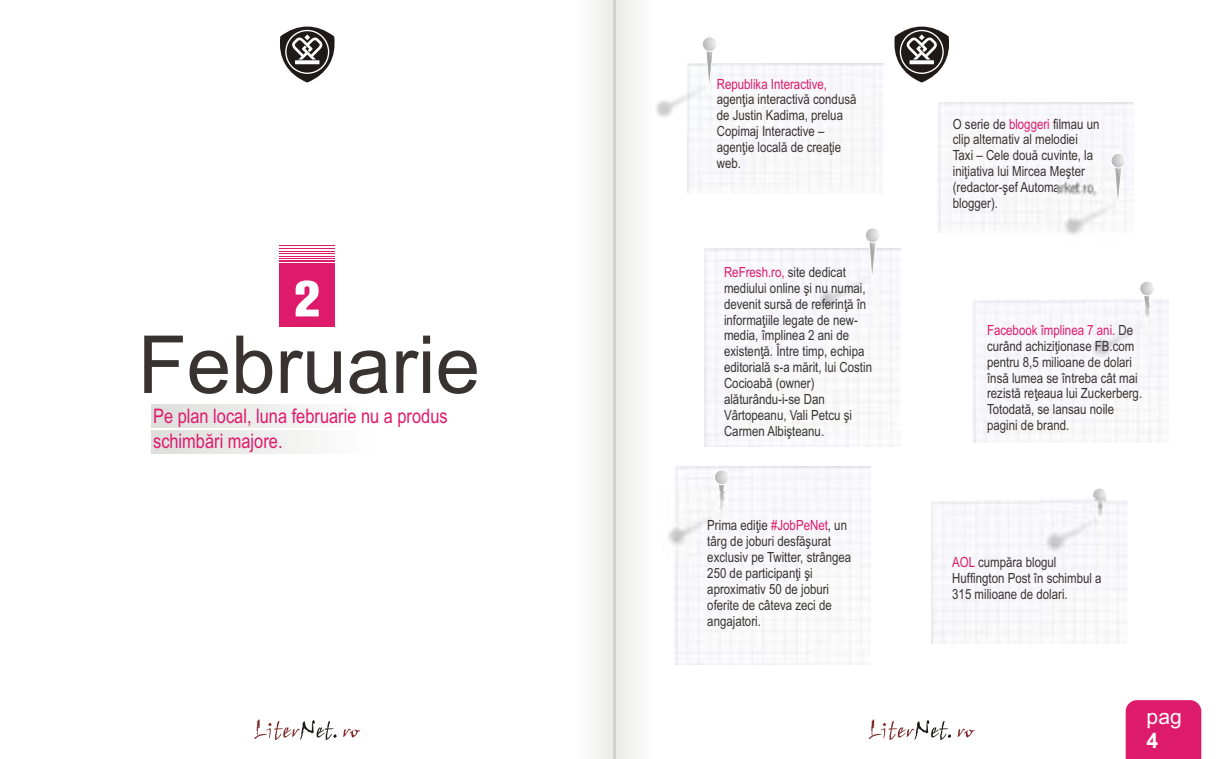
<style>
.page{position:relative;width:1229px;height:759px;background:#fff}
.page>*{position:absolute;margin:0;border:0;box-sizing:border-box;transform-origin:0 0}
.t1{font:80px "Arial";color:#383330}
.t2{font:800 condensed 50px "Akzidenz Grotesk BE";color:#fff}
.t3{font:21.2px "Arial";color:#fff}
.t4{font:700 21.2px "Arial";color:#fff}
.t5{font:20px/25.2px "Arial Narrow";color:#de1a6b}
.t6{font:14px/16px "Arial Narrow";color:#383330}
.t7{font:14px "Arial Narrow";color:#de1a6b}
.s1{color:#de1a6b}
</style>
<div class="page">
<div style="left:548px;top:0;width:66px;height:758px;background:linear-gradient(to right,#fff,#eee)"></div>
<div style="left:614px;top:0;width:67px;height:758px;background:linear-gradient(to right,#ededec,#fff)"></div>
<img style="left:675px;top:466px;width:196px;height:198px">
<svg style="left:254px;top:719px;width:83px;height:20px"></svg>
<svg style="left:343px;top:728px;width:17px;height:9px"></svg>
<svg style="left:280px;top:27px;width:55px;height:56px"></svg>
<svg style="left:868px;top:719px;width:83px;height:20px"></svg>
<svg style="left:957px;top:728px;width:18px;height:9px"></svg>
<svg style="left:894px;top:27px;width:55px;height:56px"></svg>
<div style="left:279px;top:273px;width:56px;height:54px;background:#de1a6b"></div>
<hr style="left:279px;top:270px;width:56px;height:2px;background:#de1a6b">
<hr style="left:279px;top:268px;width:56px;height:2px;background:#de1a6b">
<hr style="left:279px;top:265px;width:56px;height:2px;background:#de1a6b">
<hr style="left:279px;top:263px;width:56px;height:1px;background:#de1a6b">
<hr style="left:279px;top:260px;width:56px;height:2px;background:#de1a6b">
<hr style="left:279px;top:258px;width:56px;height:1px;background:#de1a6b">
<hr style="left:279px;top:256px;width:56px;height:1px;background:#de1a6b">
<hr style="left:279px;top:253px;width:56px;height:1px;background:#de1a6b">
<div style="left:1126px;top:700px;width:75px;height:58px;background:#de1a6b"></div>
<svg style="left:867px;top:242px;width:10px;height:49px"></svg>
<svg style="left:865px;top:227px;width:16px;height:16px"></svg>
<div style="left:864px;top:227px;width:17px;height:16px;border:1px solid #fff;border-radius:50%"></div>
<svg style="left:716px;top:483px;width:10px;height:8px"></svg>
<svg style="left:714px;top:469px;width:16px;height:16px"></svg>
<div style="left:713px;top:469px;width:17px;height:16px;border:1px solid #fff;border-radius:50%"></div>
<img style="left:661px;top:491px;width:66px;height:69px">
<svg style="left:1142px;top:297px;width:10px;height:5px"></svg>
<svg style="left:1139px;top:280px;width:16px;height:16px"></svg>
<div style="left:1139px;top:280px;width:16px;height:17px;border:1px solid #fff;border-radius:50%"></div>
<img style="left:1086px;top:302px;width:66px;height:69px">
<svg style="left:1092px;top:487px;width:16px;height:16px"></svg>
<div style="left:1091px;top:487px;width:17px;height:16px;border:1px solid #fff;border-radius:50%"></div>
<img style="left:1039px;top:497px;width:66px;height:69px">
<hr style="left:613px;top:0;width:3px;height:758px;background:#d1d1d1">
<img style="left:649px;top:65px;width:66px;height:69px">
<svg style="left:704px;top:52px;width:10px;height:48px"></svg>
<svg style="left:702px;top:36px;width:16px;height:16px"></svg>
<div style="left:701px;top:36px;width:17px;height:17px;border:1px solid #fff;border-radius:50%"></div>
<img style="left:1058px;top:181px;width:66px;height:54px">
<svg style="left:1113px;top:167px;width:10px;height:49px"></svg>
<svg style="left:1110px;top:153px;width:16px;height:15px"></svg>
<div style="left:1110px;top:152px;width:17px;height:17px;border:1px solid #fff;border-radius:50%"></div>
<h2 class="t2" style="left:294px;top:277px;width:28px">2</h2>
<h1 class="t1" style="left:138px;top:334px;width:344px">Februarie</h1>
<h3 class="t5" style="left:153px;top:405px;width:296px">Pe plan local, luna februarie nu a produs schimbări majore.</h3>
<p class="t7" style="left:717px;top:78px;width:112px">Republika Interactive,</p>
<p class="t6" style="left:717px;top:93px;width:141px">agenţia interactivă condusă de Justin Kadima, prelua<br>Copimaj Interactive – agenţie locală de creaţie web.</p>
<p class="t6" style="left:724px;top:265px;width:150px"><span class="s1">ReFresh.ro,</span> site dedicat mediului online şi nu numai, devenit sursă de referinţă în informaţiile legate de new&shy;media, împlinea 2 ani de existenţă. Între timp, echipa editorială s-a mărit, lui Costin<br>Cocioabă (owner) alăturându-i-se Dan<br>Vârtopeanu, Vali Petcu şi<br>Carmen Albişteanu.</p>
<p class="t6" style="left:707px;top:518px;width:146px">Prima ediţie <span class="s1">#JobPeNet</span>, un târg de joburi desfăşurat exclusiv pe Twitter, strângea<br>250 de participanţi şi aproximativ 50 de joburi oferite de câteva zeci de angajatori.</p>
<p class="t6" style="left:953px;top:117px;width:148px">O serie de <span class="s1">bloggeri</span> filmau un clip alternativ al melodiei<br>Taxi – Cele două cuvinte, la iniţiativa lui Mircea Meşter (redactor-şef Automarket.ro, blogger).</p>
<p class="t6" style="left:987px;top:323px;width:157px"><span class="s1">Facebook împlinea 7 ani.</span> De curând achiziţionase FB.com pentru 8,5 milioane de dolari însă lumea se întreba cât mai rezistă reţeaua lui Zuckerberg.<br>Totodată, se lansau noile pagini de brand.</p>
<p class="t6" style="left:952px;top:555px;width:151px"><span class="s1">AOL</span> cumpăra blogul<br>Huffington Post în schimbul a<br>315 milioane de dolari.</p>
<h3 class="t3" style="left:1146px;top:708px;width:37px">pag</h3>
<h3 class="t4" style="left:1146px;top:732px;width:13px">4</h3>
</div>
